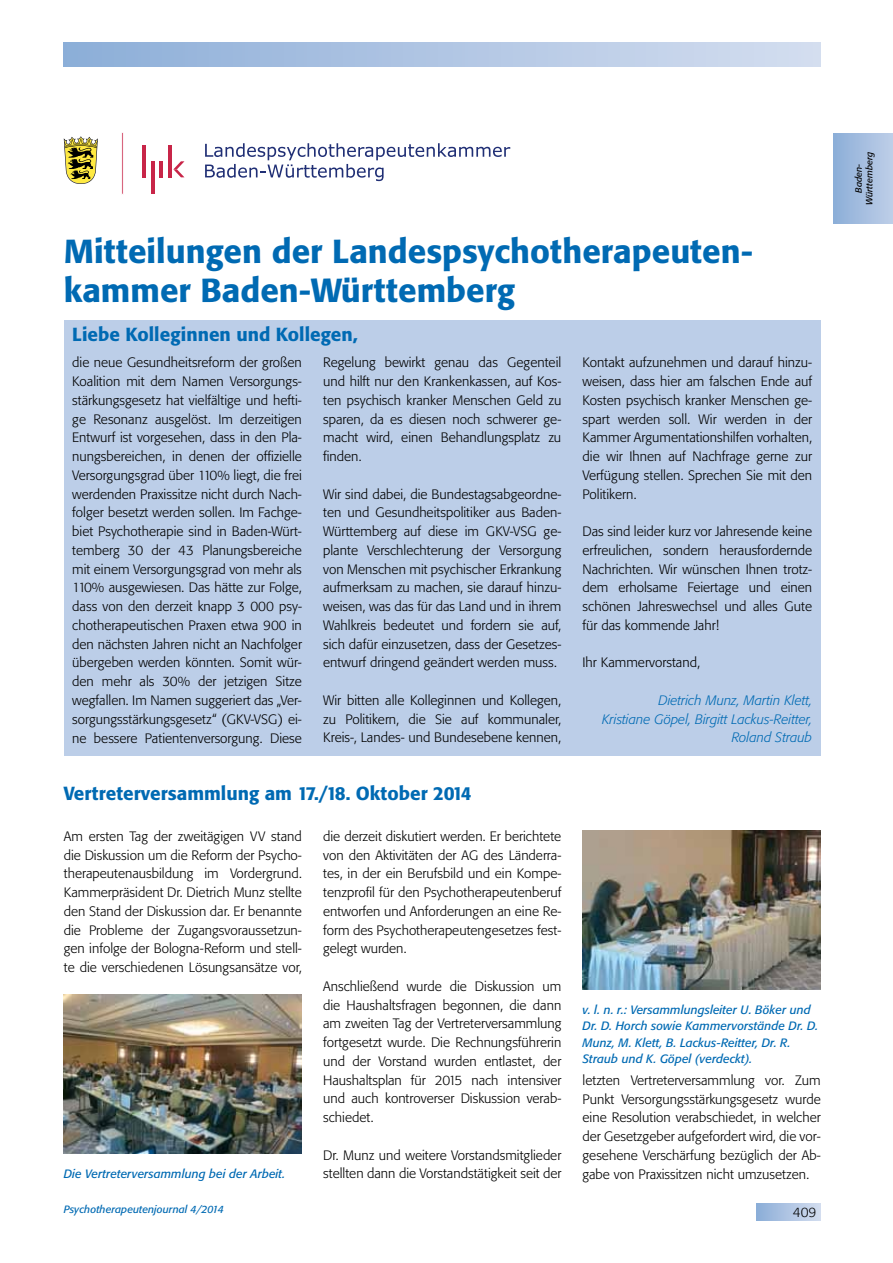
<style>
.page{position:relative;width:893px;height:1263px;background:#fff}
.page>*{position:absolute;margin:0;border:0;box-sizing:border-box;transform-origin:0 0}
.t1{font:500 33px/39.6px "Tn T Form BSK";color:#006ab3}
.t2{font:500 18.75px "Tn T Form BSK";color:#006ab3}
.t3{font:300 13.5px/18.8px "Tn T Form BSK";color:#000;text-align:justify}
.t4{font:italic 300 13.5px/18.8px "Tn T Form BSK";color:#006ab3;text-align:right}
.t5{font:italic 12px/16.5px "Tn T Form BSK";color:#006ab3}
.t6{font:italic 10.5px "Tn T Form BSK";color:#006ab3}
.t7{font:italic 9px/10.8px "Tn T Form BSK";color:#000;text-align:center}
</style>
<div class="page">
<div style="left:64px;top:43px;width:757px;height:24px;background:linear-gradient(to right,#8daed8,#d4def0)"></div>
<div style="left:757px;top:1203px;width:64px;height:17px;background:linear-gradient(to right,#8daed8,#d3ddef)"></div>
<div style="left:833px;top:133px;width:60px;height:91px;background:linear-gradient(to right,#8caed8,#bdcee8)"></div>
<svg style="left:64px;top:136px;width:34px;height:48px"></svg>
<svg style="left:173px;top:161px;width:11px;height:16px"></svg>
<hr style="left:143px;top:145px;width:3px;height:32px;background:#c82548">
<hr style="left:151px;top:161px;width:3px;height:33px;background:#c82548">
<hr style="left:159px;top:161px;width:4px;height:16px;background:#c82548">
<hr style="left:168px;top:145px;width:3px;height:32px;background:#c82548">
<div style="left:121px;top:132px;width:3px;height:63px;background:#c82548;border:1px solid #fff"></div>
<svg style="left:205px;top:143px;width:305px;height:38px"></svg>
<div style="left:64px;top:320px;width:756px;height:436px;background:#bccee8"></div>
<img style="left:64px;top:994px;width:238px;height:159px">
<img style="left:583px;top:831px;width:238px;height:158px">
<h1 class="t1" style="left:64px;top:231px;width:691px">Mitteilungen der Landespsychotherapeuten&shy;kammer Baden-Württemberg</h1>
<h2 class="t2" style="left:72px;top:323px;width:287px">Liebe Kolleginnen und Kollegen,</h2>
<p class="t3" style="left:323px;top:353px;width:240px">Regelung bewirkt genau das Gegenteil und hilft nur den Krankenkassen, auf Kos&shy;ten psychisch kranker Menschen Geld zu sparen, da es diesen noch schwerer ge&shy;macht wird, einen Behandlungsplatz zu finden.</p>
<p class="t3" style="left:323px;top:485px;width:240px">Wir sind dabei, die Bundestagsabgeordne&shy;ten und Gesundheitspolitiker aus Baden-Württemberg auf diese im GKV-VSG ge&shy;plante Verschlechterung der Versorgung von Menschen mit psychischer Erkrankung aufmerksam zu machen, sie darauf hinzu&shy;weisen, was das für das Land und in ihrem Wahlkreis bedeutet und fordern sie auf, sich dafür einzusetzen, dass der Gesetzes&shy;entwurf dringend geändert werden muss.</p>
<p class="t3" style="left:323px;top:691px;width:240px">Wir bitten alle Kolleginnen und Kollegen, zu Politikern, die Sie auf kommunaler, Kreis-, Landes- und Bundesebene kennen,</p>
<p class="t3" style="left:72px;top:353px;width:231px">die neue Gesundheitsreform der großen Koalition mit dem Namen Versorgungs&shy;stärkungsgesetz hat vielfältige und hefti&shy;ge Resonanz ausgelöst. Im derzeitigen Entwurf ist vorgesehen, dass in den Pla&shy;nungsbereichen, in denen der offizielle Versorgungsgrad über 110% liegt, die frei werdenden Praxissitze nicht durch Nach&shy;folger besetzt werden sollen. Im Fachge&shy;biet Psychotherapie sind in Baden-Würt&shy;temberg 30 der 43 Planungsbereiche mit einem Versorgungsgrad von mehr als 110% ausgewiesen. Das hätte zur Folge, dass von den derzeit knapp 3 000 psy&shy;chotherapeutischen Praxen etwa 900 in den nächsten Jahren nicht an Nachfolger übergeben werden könnten. Somit wür&shy;den mehr als 30% der jetzigen Sitze wegfallen. Im Namen suggeriert das „Ver&shy;sorgungsstärkungsgesetz“ (GKV-VSG) ei&shy;ne bessere Patientenversorgung. Diese</p>
<p class="t3" style="left:583px;top:353px;width:231px">Kontakt aufzunehmen und darauf hinzu&shy;weisen, dass hier am falschen Ende auf Kosten psychisch kranker Menschen ge&shy;spart werden soll. Wir werden in der Kammer Argumentationshilfen vorhalten, die wir Ihnen auf Nachfrage gerne zur Verfügung stellen. Sprechen Sie mit den Politikern.</p>
<p class="t3" style="left:583px;top:522px;width:231px">Das sind leider kurz vor Jahresende keine erfreulichen, sondern herausfordernde Nachrichten. Wir wünschen Ihnen trotz&shy;dem erholsame Feiertage und einen schönen Jahreswechsel und alles Gute für das kommende Jahr!</p>
<p class="t3" style="left:583px;top:653px;width:119px">Ihr Kammervorstand,</p>
<p class="t4" style="left:602px;top:691px;width:212px">Dietrich Munz, Martin Klett,<br>Kristiane Göpel, Birgitt Lackus-Reitter,<br>Roland Straub</p>
<h2 class="t2" style="left:64px;top:782px;width:410px">Vertreterversammlung am 17./18. Oktober 2014</h2>
<p class="t3" style="left:64px;top:827px;width:240px">Am ersten Tag der zweitägigen VV stand die Diskussion um die Reform der Psycho&shy;therapeutenausbildung im Vordergrund.<br>Kammerpräsident Dr. Dietrich Munz stellte den Stand der Diskussion dar. Er benannte die Probleme der Zugangsvoraussetzun&shy;gen infolge der Bologna-Reform und stell&shy;te die verschiedenen Lösungsansätze vor,</p>
<p class="t3" style="left:323px;top:827px;width:240px">die derzeit diskutiert werden. Er berichtete von den Aktivitäten der AG des Länderra&shy;tes, in der ein Berufsbild und ein Kompe&shy;tenzprofil für den Psychotherapeutenberuf entworfen und Anforderungen an eine Re&shy;form des Psychotherapeutengesetzes fest&shy;gelegt wurden.</p>
<p class="t3" style="left:323px;top:977px;width:240px">Anschließend wurde die Diskussion um die Haushaltsfragen begonnen, die dann am zweiten Tag der Vertreterversammlung fortgesetzt wurde. Die Rechnungsführerin und der Vorstand wurden entlastet, der Haushaltsplan für 2015 nach intensiver und auch kontroverser Diskussion verab&shy;schiedet.</p>
<p class="t3" style="left:323px;top:1146px;width:240px">Dr. Munz und weitere Vorstandsmitglieder stellten dann die Vorstandstätigkeit seit der</p>
<p class="t5" style="left:583px;top:1001px;width:237px">v. l. n. r.: Versammlungsleiter U. Böker und Dr. D. Horch sowie Kammervorstände Dr. D.<br>Munz, M. Klett, B. Lackus-Reitter, Dr. R.<br>Straub und K. Göpel (verdeckt).</p>
<p class="t3" style="left:583px;top:1071px;width:240px">letzten Vertreterversammlung vor. Zum Punkt Versorgungsstärkungsgesetz wurde eine Resolution verabschiedet, in welcher der Gesetzgeber aufgefordert wird, die vor&shy;gesehene Verschärfung bezüglich der Ab-</p>
<p class="t5" style="left:64px;top:1165px;width:223px">Die Vertreterversammlung bei der Arbeit.</p>
<p class="t3" style="left:583px;top:1165px;width:228px">gabe von Praxissitzen nicht umzusetzen.</p>
<p class="t6" style="left:64px;top:1203px;width:162px">Psychotherapeutenjournal 4/2014</p>
<p class="t3" style="left:793px;top:1202px;width:25px">409</p>
<p class="t7" style="left:853px;top:205px;width:55px;rotate:-90deg">Baden-<br>Württemberg</p>
</div>
